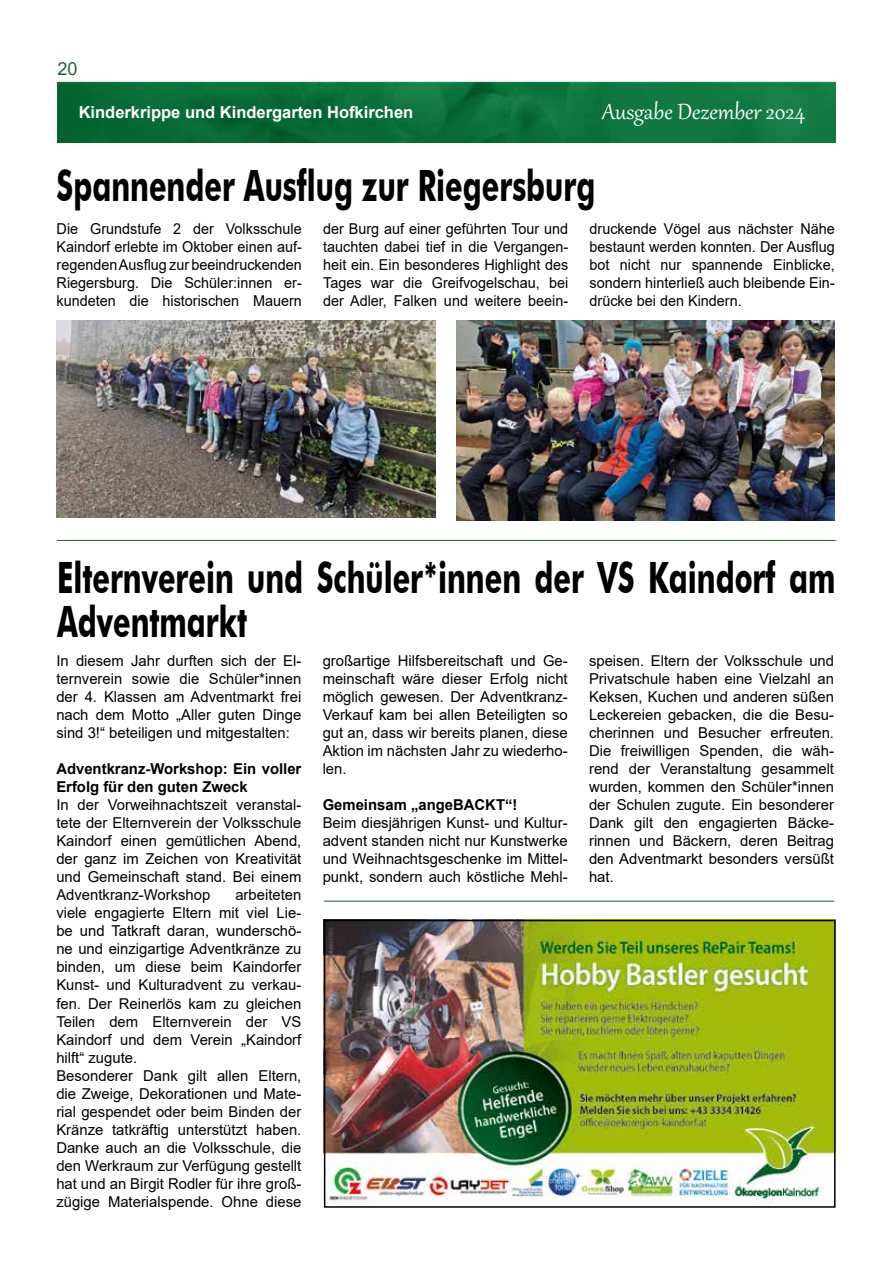
<style>
.page{position:relative;width:893px;height:1263px;background:#fff}
.page>*{position:absolute;margin:0;border:0;box-sizing:border-box;transform-origin:0 0}
.t1{font:700 43.2px/43.2px "Futura BT";color:#000;scale:.67 1}
.t2{font:27px "Gabriola";color:#fff}
.t3{font:18px "Arial";color:#226238}
.t4{font:700 16.5px "Arial";color:#fff}
.t5{font:15px/18px "Arial";color:#000;text-align:justify}
.t6{font:15px/18px "Arial";color:#000;text-align:justify;scale:.96 1}
.t7{font:700 15px/18px "Arial";color:#000}
</style>
<div class="page">
<img style="left:57px;top:81px;width:779px;height:61px">
<img style="left:57px;top:320px;width:378px;height:198px">
<img style="left:456px;top:320px;width:378px;height:200px">
<hr style="left:57px;top:540px;width:778px;height:1px;background:#205e2b">
<img style="left:327px;top:923px;width:506px;height:282px">
<div style="left:324px;top:920px;width:512px;height:288px;border:2px solid #000"></div>
<hr style="left:324px;top:901px;width:510px;height:1px;background:#205e2b">
<p class="t3" style="left:57px;top:56px;width:22px">20</p>
<p class="t4" style="left:79px;top:101px;width:336px">Kinderkrippe und Kindergarten Hofkirchen</p>
<h2 class="t2" style="left:602px;top:94px;width:205px">Ausgabe Dezember 2024</h2>
<h1 class="t1" style="left:57px;top:163px;width:805px">Spannender Ausflug zur Riegersburg</h1>
<p class="t6" style="left:57px;top:220px;width:257px">Die Grundstufe 2 der Volksschule Kaindorf erlebte im Oktober einen auf&shy;regenden Ausflug zur beeindruckenden Riegersburg. Die Schüler:innen er&shy;kundeten die historischen Mauern</p>
<p class="t6" style="left:323px;top:220px;width:257px">der Burg auf einer geführten Tour und tauchten dabei tief in die Vergangen&shy;heit ein. Ein besonderes Highlight des Tages war die Greifvogelschau, bei der Adler, Falken und weitere beein-</p>
<p class="t6" style="left:590px;top:220px;width:257px">druckende Vögel aus nächster Nähe bestaunt werden konnten. Der Ausflug bot nicht nur spannende Einblicke, sondern hinterließ auch bleibende Ein&shy;drücke bei den Kindern.</p>
<h1 class="t1" style="left:57px;top:556px;width:1163px">Elternverein und Schüler*innen der VS Kaindorf am<br>Adventmarkt</h1>
<p class="t5" style="left:56px;top:652px;width:247px">In diesem Jahr durften sich der El&shy;ternverein sowie die Schüler*innen der 4. Klassen am Adventmarkt frei nach dem Motto „Aller guten Dinge sind 3!“ beteiligen und mitgestalten:</p>
<p class="t7" style="left:56px;top:760px;width:247px">Adventkranz-Workshop: Ein voller<br>Erfolg für den guten Zweck</p>
<p class="t5" style="left:56px;top:796px;width:247px">In der Vorweihnachtszeit veranstal&shy;tete der Elternverein der Volksschule Kaindorf einen gemütlichen Abend, der ganz im Zeichen von Kreativität und Gemeinschaft stand. Bei einem Adventkranz-Workshop</p>
<p class="t5" style="left:323px;top:652px;width:247px">großartige Hilfsbereitschaft und Ge&shy;meinschaft wäre dieser Erfolg nicht möglich gewesen. Der Adventkranz-Verkauf kam bei allen Beteiligten so gut an, dass wir bereits planen, diese Aktion im nächsten Jahr zu wiederho&shy;len.</p>
<p class="t7" style="left:323px;top:796px;width:196px">Gemeinsam „angeBACKT“!</p>
<p class="t5" style="left:323px;top:814px;width:247px">Beim diesjährigen Kunst- und Kultur&shy;advent standen nicht nur Kunstwerke und Weihnachtsgeschenke im Mittel&shy;punkt, sondern auch köstliche Mehl-</p>
<p class="t5" style="left:589px;top:652px;width:247px">speisen. Eltern der Volksschule und Privatschule haben eine Vielzahl an Keksen, Kuchen und anderen süßen Leckereien gebacken, die die Besu&shy;cherinnen und Besucher erfreuten.<br>Die freiwilligen Spenden, die wäh&shy;rend der Veranstaltung gesammelt wurden, kommen den Schüler*innen der Schulen zugute. Ein besonderer Dank gilt den engagierten Bäcke&shy;rinnen und Bäckern, deren Beitrag den Adventmarkt besonders versüßt hat.</p>
<p class="t5" style="left:56px;top:886px;width:247px;text-align:left;text-indent:179px">arbeiteten viele engagierte Eltern mit viel Lie&shy;be und Tatkraft daran, wunderschö&shy;ne und einzigartige Adventkränze zu binden, um diese beim Kaindorfer<br>Kunst- und Kulturadvent zu verkau&shy;fen. Der Reinerlös kam zu gleichen<br>Teilen dem Elternverein der VS<br>Kaindorf und dem Verein „Kaindorf hilft“ zugute.<br>Besonderer Dank gilt allen Eltern, die Zweige, Dekorationen und Mate&shy;rial gespendet oder beim Binden der<br>Kränze tatkräftig unterstützt haben.<br>Danke auch an die Volksschule, die den Werkraum zur Verfügung gestellt hat und an Birgit Rodler für ihre groß&shy;zügige Materialspende. Ohne diese</p>
</div>
